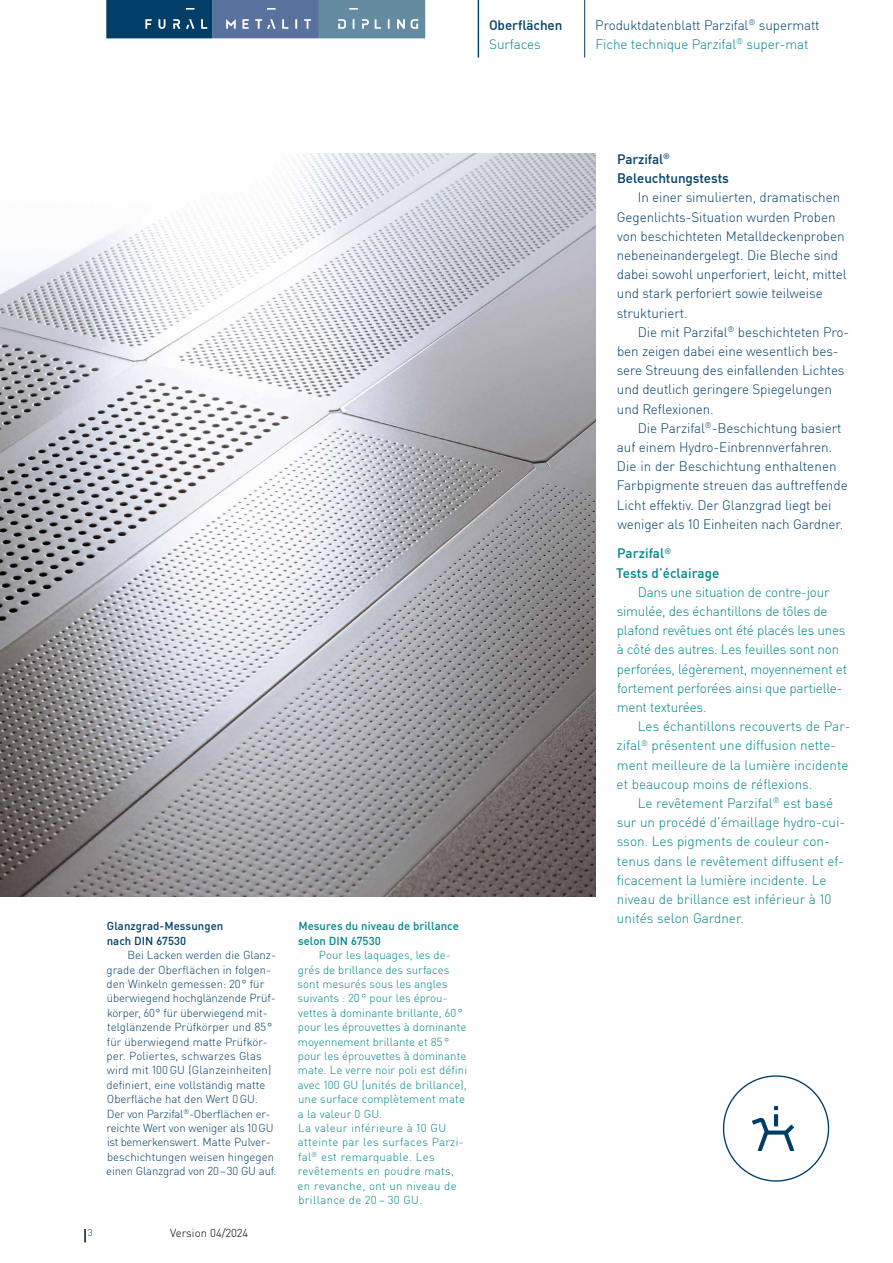
<style>
.page{position:relative;width:893px;height:1263px;background:#fff}
.page>*{position:absolute;margin:0;border:0;box-sizing:border-box;transform-origin:0 0}
.t1{font:300 13.5px/19.2px "DIN Pro";letter-spacing:-.01em;color:#003e68}
.t2{font:300 13.5px/19.2px "DIN Pro";letter-spacing:-.01em;color:#00858b}
.t3{font:500 13.5px/19.2px "DIN Pro";letter-spacing:-.005em;color:#003e68}
.t4{font:500 13.5px/19.2px "DIN Pro";letter-spacing:.005em;color:#00858b}
.t5{font:300 11.4px/14.4px "DIN Pro";color:#00858b}
.t6{font:300 11.4px/14.4px "DIN Pro";color:#003e68}
.t7{font:500 11.4px/14.4px "DIN Pro";letter-spacing:.005em;color:#00858b}
.t8{font:500 11.4px/14.4px "DIN Pro";letter-spacing:.005em;color:#003e68}
.t9{font:300 11.4px "DIN Pro";color:#000}
.t10{font:300 9.6px "DIN Pro";color:#003e68}
</style>
<div class="page">
<img style="left:0;top:154px;width:595px;height:743px">
<svg style="left:85px;top:1229px;width:1px;height:13px"></svg>
<hr style="left:584px;top:0;width:1px;height:58px;background:#003e68">
<hr style="left:478px;top:0;width:1px;height:58px;background:#003e68">
<svg style="left:723px;top:1075px;width:106px;height:106px"></svg>
<svg style="left:106px;top:0;width:319px;height:38px;background:#497092"></svg>
<p class="t3" style="left:489px;top:14px;width:75px">Oberflächen</p>
<p class="t2" style="left:489px;top:33px;width:53px">Surfaces</p>
<p class="t1" style="left:595px;top:14px;width:226px">Produktdatenblatt Parzifal<sup>®</sup> supermatt</p>
<p class="t2" style="left:596px;top:33px;width:214px">Fiche technique Parzifal<sup>®</sup> super-mat</p>
<p class="t8" style="left:107px;top:918px;width:118px">Glanzgrad-Messungen nach DIN 67530</p>
<p class="t6" style="left:106px;top:947px;width:172px;text-indent:21px">Bei Lacken werden die Glanz&shy;grade der Oberflächen in folgen&shy;den Winkeln gemessen: 20° für überwiegend hochglänzende Prüf&shy;körper, 60° für überwiegend mit&shy;telglänzende Prüfkörper und 85° für überwiegend matte Prüfkör&shy;per. Poliertes, schwarzes Glas wird mit 100GU (Glanzeinheiten) definiert, eine vollständig matte<br>Oberfläche hat den Wert 0GU.<br>Der von Parzifal<sup>®</sup>-Oberflächen er&shy;reichte Wert von weniger als 10GU ist bemerkenswert. Matte Pulver&shy;beschichtungen weisen hingegen einen Glanzgrad von 20–30 GU auf.</p>
<p class="t10" style="left:88px;top:1225px;width:6px">3</p>
<p class="t9" style="left:170px;top:1224px;width:80px">Version 04/2024</p>
<p class="t7" style="left:298px;top:918px;width:162px">Mesures du niveau de brillance selon DIN 67530</p>
<p class="t5" style="left:298px;top:947px;width:171px;text-indent:21px">Pour les laquages, les de&shy;grés de brillance des surfaces sont mesurés sous les angles suivants : 20 ° pour les éprou&shy;vettes à dominante brillante, 60 ° pour les éprouvettes à dominante moyennement brillante et 85 ° pour les éprouvettes à dominante mate. Le verre noir poli est défini avec 100 GU (unités de brillance), une surface complètement mate a la valeur 0 GU.<br>La valeur inférieure à 10 GU atteinte par les surfaces Parzi&shy;fal<sup>®</sup> est remarquable. Les revêtements en poudre mats, en revanche, ont un niveau de brillance de 20 – 30 GU.</p>
<p class="t3" style="left:617px;top:149px;width:113px">Parzifal<sup>®<br></sup>Beleuchtungstests</p>
<p class="t1" style="left:617px;top:187px;width:232px;text-indent:21px">In einer simulierten, dramatischen Gegenlichts-Situation wurden Proben von beschichteten Metalldeckenproben nebeneinandergelegt. Die Bleche sind dabei sowohl unperforiert, leicht, mittel und stark perforiert sowie teilweise strukturiert.</p>
<p class="t1" style="left:617px;top:321px;width:234px;text-indent:21px">Die mit Parzifal<sup>®</sup> beschichteten Pro&shy;ben zeigen dabei eine wesentlich bes&shy;sere Streuung des einfallenden Lichtes und deutlich geringere Spiegelungen und Reflexionen.</p>
<p class="t1" style="left:617px;top:417px;width:232px;text-indent:21px">Die Parzifal<sup>®</sup>-Beschichtung basiert auf einem Hydro-Einbrennverfahren.<br>Die in der Beschichtung enthaltenen Farbpigmente streuen das auftreffende Licht effektiv. Der Glanzgrad liegt bei weniger als 10 Einheiten nach Gardner.</p>
<p class="t4" style="left:616px;top:543px;width:105px">Parzifal<sup>®<br></sup>Tests d’éclairage</p>
<p class="t2" style="left:617px;top:581px;width:232px;text-indent:21px">Dans une situation de contre-jour simulée, des échantillons de tôles de plafond revêtues ont été placés les unes à côté des autres. Les feuilles sont non perforées, légèrement, moyennement et fortement perforées ainsi que partielle&shy;ment texturées.</p>
<p class="t2" style="left:617px;top:716px;width:235px;text-indent:21px">Les échantillons recouverts de Par&shy;zifal<sup>®</sup> présentent une diffusion nette&shy;ment meilleure de la lumière incidente et beaucoup moins de réflexions.</p>
<p class="t2" style="left:617px;top:792px;width:230px;text-indent:21px">Le revêtement Parzifal<sup>®</sup> est basé sur un procédé d’émaillage hydro-cui&shy;sson. Les pigments de couleur con&shy;tenus dans le revêtement diffusent ef&shy;ficacement la lumière incidente. Le niveau de brillance est inférieur à 10 unités selon Gardner.</p>
</div>
